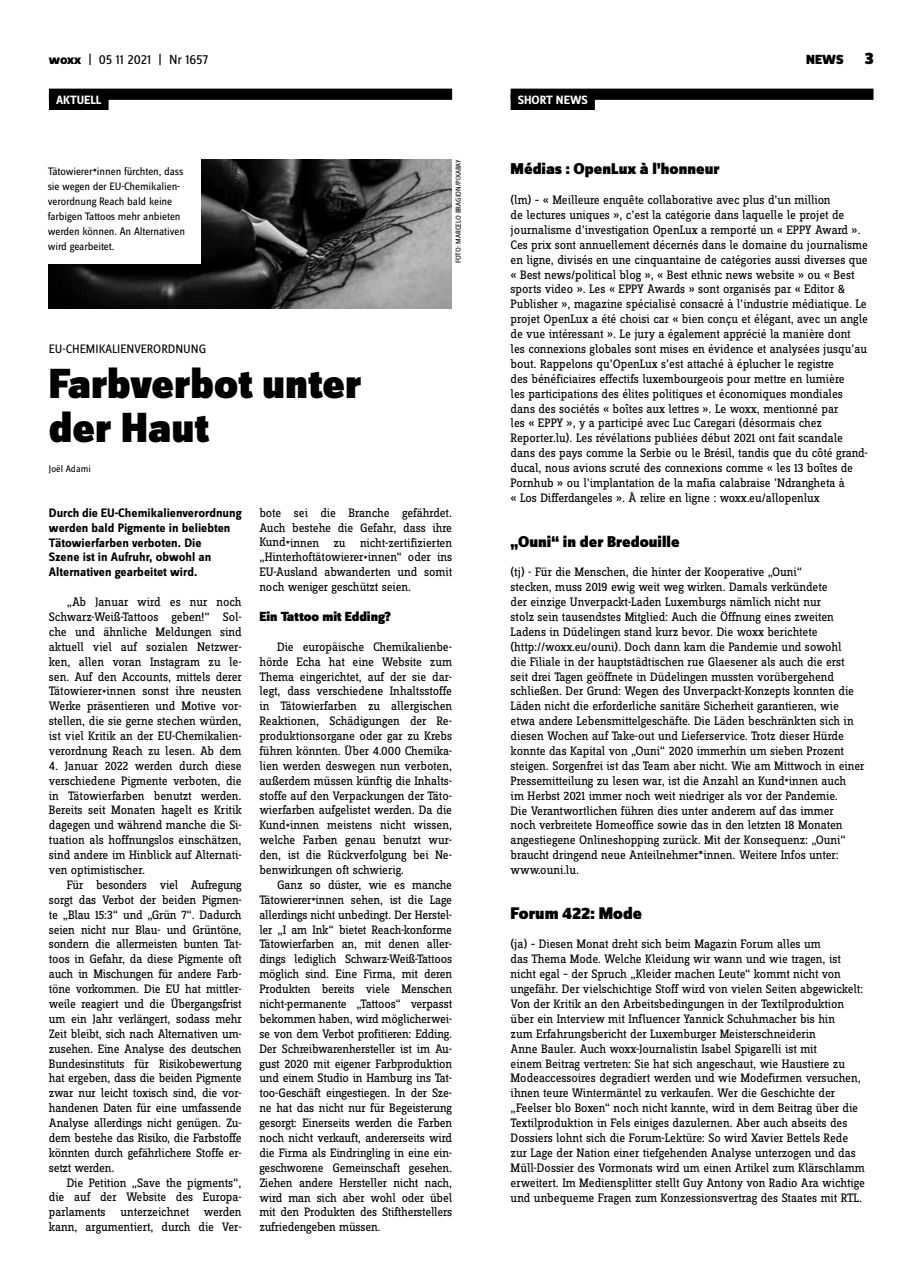
<style>
.page{position:relative;width:922px;height:1276px;background:#fff}
.page>*{position:absolute;margin:0;border:0;box-sizing:border-box;transform-origin:0 0}
.t1{font:900 43.75px/44.6px "Zine Sans Dis";color:#000}
.t2{font:900 17.5px "Zine Sans Dis";color:#000}
.t3{font:900 16.25px "Zine Sans Dis";color:#000}
.t4{font:900 13.75px "Zine Sans Dis";color:#000}
.t5{font:13.75px "Zine Sans Dis";letter-spacing:-.01em;color:#000}
.t6{font:12.75px/14.9px "Zine Slab Dis";letter-spacing:-.01em;color:#000;text-align:justify}
.t7{font:700 12.75px/14.9px "Zine Sans Dis";color:#000}
.t8{font:12.75px "Zine Sans Dis";color:#000}
.t9{font:700 12.5px "Zine Sans Dis";color:#fff}
.t10{font:11.25px/14.9px "Zine Sans Dis";letter-spacing:-.01em;color:#000}
.t11{font:10px "Zine Sans Dis";color:#000}
.t12{font:7.5px "Zine Sans Dis";color:#000}
.s1{font-weight:800}
.s2{font-size:17.5px}
</style>
<div class="page">
<div style="left:510px;top:89px;width:363px;height:11px;background:#000"></div>
<div style="left:510px;top:94px;width:84px;height:16px;background:#000"></div>
<div style="left:49px;top:89px;width:403px;height:11px;background:#000"></div>
<div style="left:49px;top:94px;width:60px;height:16px;background:#000"></div>
<img style="left:49px;top:159px;width:402px;height:149px">
<div style="left:34px;top:153px;width:167px;height:111px;background:#fff"></div>
<p class="t5" style="left:49px;top:53px;width:160px"><span class="s1">woxx</span> | 05 11 2021 | Nr 1657</p>
<p class="t4" style="left:806px;top:53px;width:69px">NEWS <span class="s2">3</span></p>
<p class="t9" style="left:517px;top:93px;width:71px">SHORT NEWS</p>
<p class="t9" style="left:56px;top:93px;width:47px">AKTUELL</p>
<p class="t10" style="left:48px;top:165px;width:139px">Tätowierer*innen fürchten, dass sie wegen der EU-Chemikalien&shy;verordnung Reach bald keine farbigen Tattoos mehr anbieten werden können. An Alternativen wird gearbeitet.</p>
<p class="t12" style="left:454px;top:263px;width:105px;rotate:-90deg">Foto: Marcelo Bragion/Pixabay</p>
<p class="t8" style="left:49px;top:342px;width:135px">EU-Chemikalienverordnun</p>
<p class="t8" style="left:199px;top:342px;width:9px">g</p>
<h1 class="t1" style="left:49px;top:363px;width:314px">Farbverbot unter der Haut</h1>
<p class="t11" style="left:49px;top:463px;width:43px">Joël Adami</p>
<p class="t7" style="left:49px;top:506px;width:194px">Durch die EU-Chemikalienverordnung werden bald Pigmente in beliebten Tätowierfarben verboten. Die<br>Szene ist in Aufruhr, obwohl an Alternativen gearbeitet wird.</p>
<p class="t6" style="left:49px;top:595px;width:194px;text-indent:18px">„Ab Januar wird es nur noch Schwarz-Weiß-Tattoos geben!“ Sol&shy;che und ähnliche Meldungen sind aktuell viel auf sozialen Netzwer&shy;ken, allen voran Instagram zu le&shy;sen. Auf den Accounts, mittels derer Tätowierer<sub>*</sub>innen sonst ihre neusten Werke präsentieren und Motive vor&shy;stellen, die sie gerne stechen würden, ist viel Kritik an der EU-Chemikalien&shy;verordnung Reach zu lesen. Ab dem</p>
<p class="t6" style="left:49px;top:759px;width:194px">4. Januar 2022 werden durch diese verschiedene Pigmente verboten, die in Tätowierfarben benutzt werden.<br>Bereits seit Monaten hagelt es Kritik dagegen und während manche die Si&shy;tuation als hoffnungslos einschätzen, sind andere im Hinblick auf Alternati&shy;ven optimistischer.</p>
<p class="t6" style="left:49px;top:878px;width:194px;text-indent:18px">Für besonders viel Aufregung sorgt das Verbot der beiden Pigmen&shy;te „Blau 15:3“ und „Grün 7“. Dadurch seien nicht nur Blau- und Grüntöne, sondern die allermeisten bunten Tat&shy;toos in Gefahr, da diese Pigmente oft auch in Mischungen für andere Farb&shy;töne vorkommen. Die EU hat mittler&shy;weile reagiert und die Übergangsfrist um ein Jahr verlängert, sodass mehr Zeit bleibt, sich nach Alternativen um&shy;zusehen. Eine Analyse des deutschen Bundesinstituts für Risikobewertung hat ergeben, dass die beiden Pigmente zwar nur leicht toxisch sind, die vor&shy;handenen Daten für eine umfassende Analyse allerdings nicht genügen. Zu&shy;dem bestehe das Risiko, die Farbstoffe könnten durch gefährlichere Stoffe er&shy;setzt werden.</p>
<p class="t6" style="left:49px;top:1175px;width:194px;text-indent:18px">Die Petition „Save the pigments“, die auf der Website des Europa&shy;parlaments unterzeichnet werden kann, argumentiert, durch die Ver-</p>
<p class="t6" style="left:259px;top:506px;width:194px">bote sei die Branche gefährdet.<br>Auch bestehe die Gefahr, dass ihre Kund<sub>*</sub>innen zu nicht-zertifizierten „Hinterhoftätowierer<sub>*</sub>innen“ oder ins EU-Ausland abwanderten und somit noch weniger geschützt seien.</p>
<p class="t4" style="left:259px;top:609px;width:133px">Ein Tattoo mit Edding?</p>
<p class="t6" style="left:259px;top:640px;width:194px;text-indent:18px">Die europäische Chemikalienbe&shy;hörde Echa hat eine Website zum Thema eingerichtet, auf der sie dar&shy;legt, dass verschiedene Inhaltsstoffe in Tätowierfarben zu allergischen Reaktionen, Schädigungen der Re&shy;produktionsorgane oder gar zu Krebs führen könnten. Über 4.000 Chemika&shy;lien werden deswegen nun verboten, außerdem müssen künftig die Inhalts&shy;stoffe auf den Verpackungen der Täto&shy;wierfarben aufgelistet werden. Da die Kund<sub>*</sub>innen meistens nicht wissen, welche Farben genau benutzt wur&shy;den, ist die Rückverfolgung bei Ne&shy;benwirkungen oft schwierig.</p>
<p class="t6" style="left:259px;top:878px;width:194px;text-indent:18px">Ganz so düster, wie es manche Tätowierer<sub>*</sub>innen sehen, ist die Lage allerdings nicht unbedingt. Der Herstel&shy;ler „I am Ink“ bietet Reach-konforme Tätowierfarben an, mit denen aller&shy;dings lediglich Schwarz-Weiß-Tattoos möglich sind. Eine Firma, mit deren Produkten bereits viele Menschen nicht-permanente „Tattoos“ verpasst bekommen haben, wird möglicherwei&shy;se von dem Verbot profitieren: Edding.<br>Der Schreibwarenhersteller ist im Au&shy;gust 2020 mit eigener Farbproduktion und einem Studio in Hamburg ins Tat&shy;too-Geschäft eingestiegen. In der Sze&shy;ne hat das nicht nur für Begeisterung gesorgt: Einerseits werden die Farben noch nicht verkauft, andererseits wird die Firma als Eindringling in eine ein&shy;geschworene Gemeinschaft gesehen.<br>Ziehen andere Hersteller nicht nach, wird man sich aber wohl oder übel mit den Produkten des Stiftherstellers zufriedengeben müssen.</p>
<p class="t3" style="left:510px;top:160px;width:210px">Médias : OpenLux à l’honneur</p>
<p class="t6" style="left:510px;top:193px;width:359px;text-align:left">(lm) – « Meilleure enquête collaborative avec plus d’un million<br>de lectures uniques », c’est la catégorie dans laquelle le projet de journalisme d’investigation OpenLux a remporté un « EPPY Award ».<br>Ces prix sont annuellement décernés dans le domaine du journalisme en ligne, divisés en une cinquantaine de catégories aussi diverses que « Best news/political blog », « Best ethnic news website » ou « Best sports video ». Les « EPPY Awards » sont organisés par « Editor &amp; Publisher », magazine spécialisé consacré à l’industrie médiatique. Le projet OpenLux a été choisi car « bien conçu et élégant, avec un angle de vue intéressant ». Le jury a également apprécié la manière dont les connexions globales sont mises en évidence et analysées jusqu’au bout. Rappelons qu’OpenLux s’est attaché à éplucher le registre<br>des bénéficiaires effectifs luxembourgeois pour mettre en lumière<br>les participations des élites politiques et économiques mondiales dans des sociétés « boîtes aux lettres ». Le woxx, mentionné par<br>les « EPPY », y a participé avec Luc Caregari (désormais chez Reporter.lu). Les révélations publiées début 2021 ont fait scandale dans des pays comme la Serbie ou le Brésil, tandis que du côté grand&shy;ducal, nous avions scruté des connexions comme « les 13 boîtes de Pornhub » ou l’implantation de la mafia calabraise ’Ndrangheta à<br>« Los Differdangeles ». À relire en ligne : woxx.eu/allopenlux</p>
<p class="t3" style="left:510px;top:532px;width:170px">„Ouni“ in der Bredouille</p>
<p class="t6" style="left:510px;top:565px;width:355px;text-align:left">(tj) - Für die Menschen, die hinter der Kooperative „Ouni“<br>stecken, muss 2019 ewig weit weg wirken. Damals verkündete<br>der einzige Unverpackt-Laden Luxemburgs nämlich nicht nur<br>stolz sein tausendstes Mitglied: Auch die Öffnung eines zweiten Ladens in Düdelingen stand kurz bevor. Die woxx berichtete (http://woxx.eu/ouni). Doch dann kam die Pandemie und sowohl<br>die Filiale in der hauptstädtischen rue Glaesener als auch die erst seit drei Tagen geöffnete in Düdelingen mussten vorübergehend schließen. Der Grund: Wegen des Unverpackt-Konzepts konnten die Läden nicht die erforderliche sanitäre Sicherheit garantieren, wie etwa andere Lebensmittelgeschäfte. Die Läden beschränkten sich in diesen Wochen auf Take-out und Lieferservice. Trotz dieser Hürde konnte das Kapital von „Ouni“ 2020 immerhin um sieben Prozent steigen. Sorgenfrei ist das Team aber nicht. Wie am Mittwoch in einer Pressemitteilung zu lesen war, ist die Anzahl an Kund<sub>*</sub>innen auch<br>im Herbst 2021 immer noch weit niedriger als vor der Pandemie.<br>Die Verantwortlichen führen dies unter anderem auf das immer<br>noch verbreitete Homeoffice sowie das in den letzten 18 Monaten angestiegene Onlineshopping zurück. Mit der Konsequenz: „Ouni“ braucht dringend neue Anteilnehmer*innen. Weitere Infos unter: www.ouni.lu.</p>
<h2 class="t2" style="left:510px;top:903px;width:133px">Forum 422: Mode</h2>
<p class="t6" style="left:510px;top:937px;width:356px;text-align:left">(ja) – Diesen Monat dreht sich beim Magazin Forum alles um<br>das Thema Mode. Welche Kleidung wir wann und wie tragen, ist nicht egal – der Spruch „Kleider machen Leute“ kommt nicht von ungefähr. Der vielschichtige Stoff wird von vielen Seiten abgewickelt:<br>Von der Kritik an den Arbeitsbedingungen in der Textilproduktion über ein Interview mit Influencer Yannick Schuhmacher bis hin<br>zum Erfahrungsbericht der Luxemburger Meisterschneiderin<br>Anne Bauler. Auch woxx-Journalistin Isabel Spigarelli ist mit<br>einem Beitrag vertreten: Sie hat sich angeschaut, wie Haustiere zu Modeaccessoires degradiert werden und wie Modefirmen versuchen, ihnen teure Wintermäntel zu verkaufen. Wer die Geschichte der „Feelser blo Boxen“ noch nicht kannte, wird in dem Beitrag über die Textilproduktion in Fels einiges dazulernen. Aber auch abseits des Dossiers lohnt sich die Forum-Lektüre: So wird Xavier Bettels Rede zur Lage der Nation einer tiefgehenden Analyse unterzogen und das Müll-Dossier des Vormonats wird um einen Artikel zum Klärschlamm erweitert. Im Mediensplitter stellt Guy Antony von Radio Ara wichtige und unbequeme Fragen zum Konzessionsvertrag des Staates mit RTL.</p>
</div>
